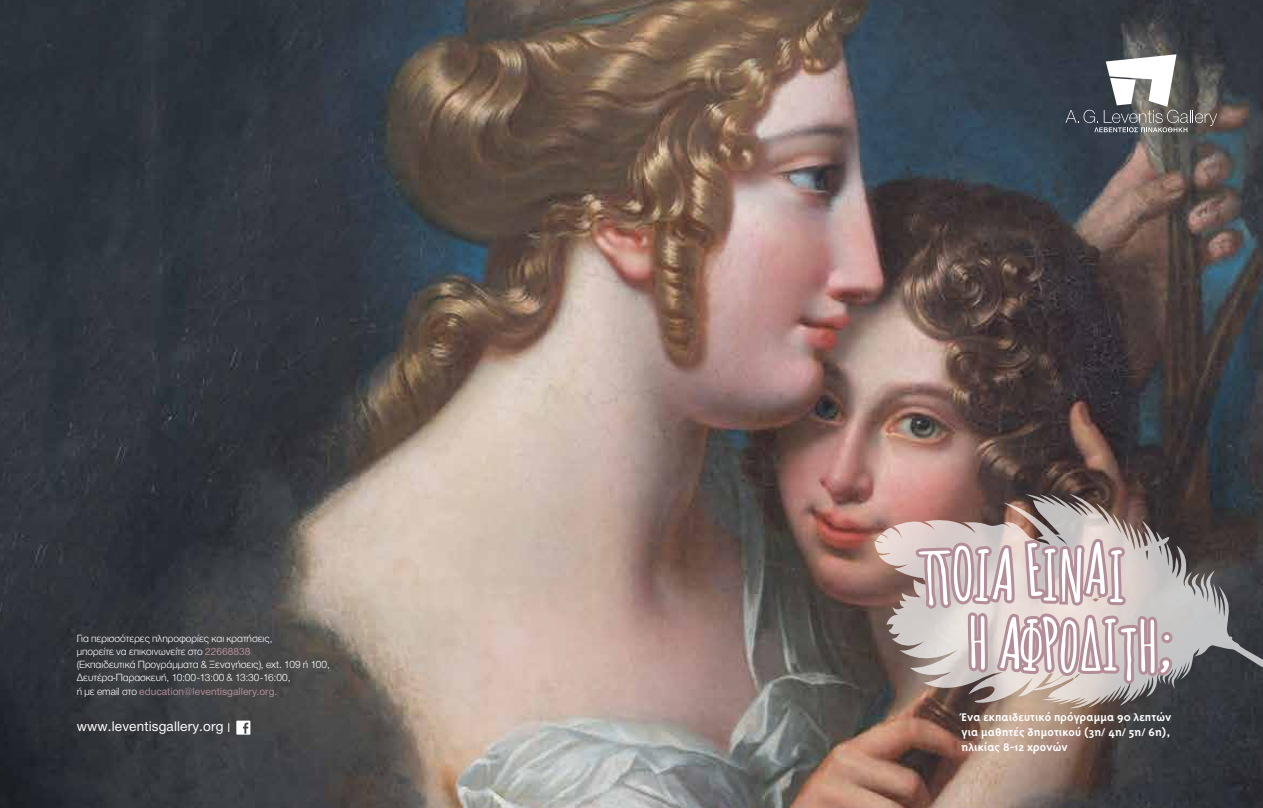
<style>
.page{position:relative;width:1263px;height:808px;background:#fff}
.page>*{position:absolute;margin:0;border:0;box-sizing:border-box;transform-origin:0 0}
.t1{font:14.4px "Helvetica Neue Greek";letter-spacing:.01em;color:#fff}
.t2{font:700 12.75px/15.3px "Triplex Sans OTGR";letter-spacing:.01em;color:#fff;text-align:justify}
.t3{font:300 10.8px/13px "Helvetica Neue Greek";color:#fff}
.s1{font-weight:400;color:#b38e98}
</style>
<div class="page">
<img style="left:0;top:0;width:1263px;height:808px">
<svg style="left:1065px;top:54px;width:152px;height:78px"></svg>
<svg style="left:236px;top:721px;width:14px;height:14px"></svg>
<svg style="left:952px;top:494px;width:311px;height:182px;background:#4f4747"></svg>
<svg style="left:874px;top:513px;width:359px;height:195px;background:#b0a2a1"></svg>
<p class="t3" style="left:77px;top:632px;width:255px">Για περισσότερες πληροφορίες και κρατήσεις,<br>μπορείτε να επικοινωνείτε στο <span class="s1">22668838<br></span>(Εκπαιδευτικά Προγράμματα &amp; Ξεναγήσεις), ext. 109 ή 100, Δευτέρα-Παρασκευή, 10:00-13:00 &amp; 13:30-16:00,<br>ή με email στο <span class="s1">education@leventisgallery.org.</span></p>
<h1 class="t1" style="left:77px;top:718px;width:148px">www.leventisgallery.org</h1>
<p class="t2" style="left:961px;top:709px;width:211px">Ένα εκπαιδευτικό πρόγραµµα 90 λεπτών για µαθητές δηµοτικού (3η/ 4η/ 5η/ 6η), ηλικίας 8-12 χρονών</p>
</div>
